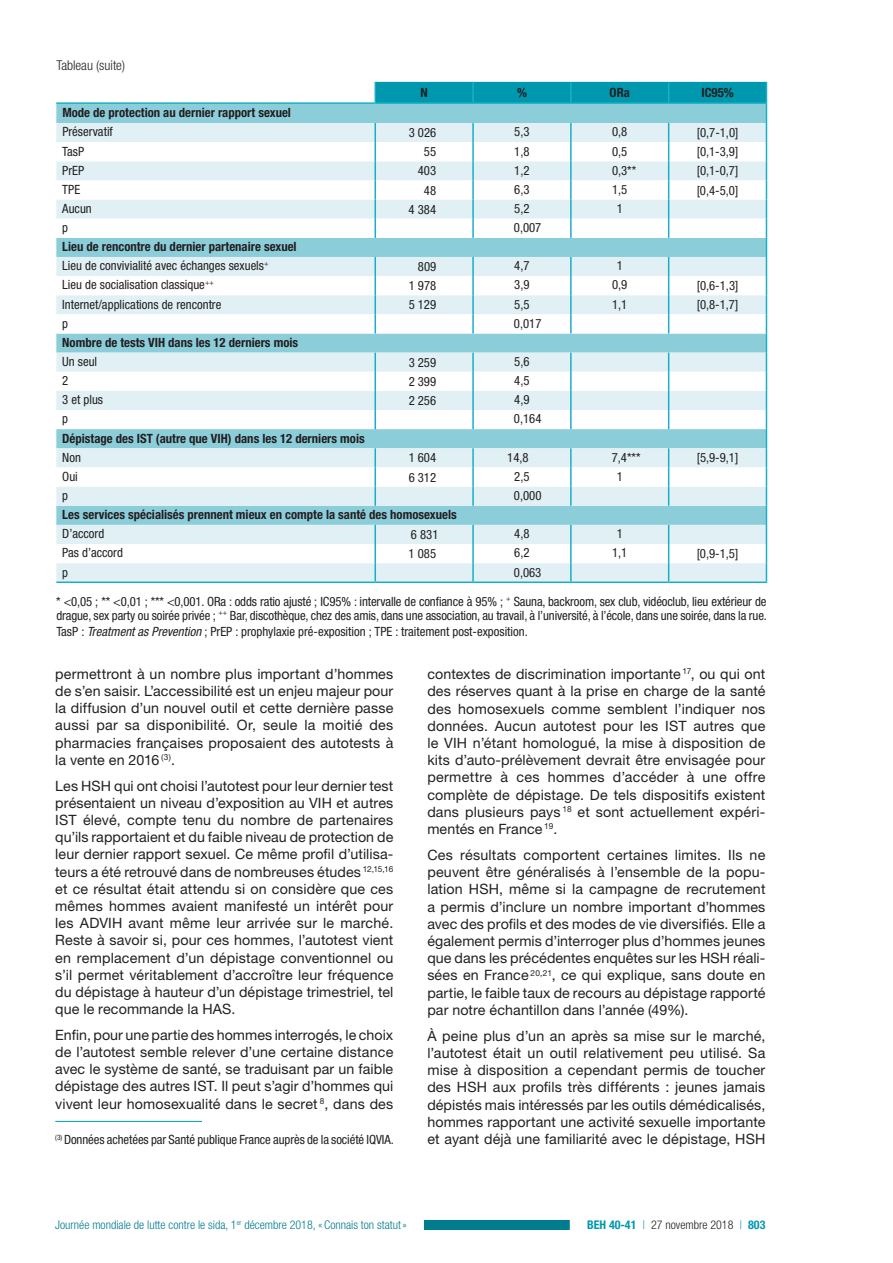
<style>
.page{position:relative;width:893px;height:1263px;background:#fff}
.page>*{position:absolute;margin:0;border:0;box-sizing:border-box;transform-origin:0 0}
.t1{font:14.25px/17.2px "Helvetica Neue LT Std";letter-spacing:.01em;color:#231f20;text-align:justify}
.t2{font:300 condensed 13.5px "Helvetica Neue LT Std";color:#231f20}
.t3{font:condensed 12.75px/14px "Helvetica Neue LT Std";letter-spacing:-.005em;color:#231f20}
.t4{font:700 condensed 12.75px/19.2px "Helvetica Neue LT Std";color:#231f20}
.t5{font:300 condensed 12px "Helvetica Neue LT Std";color:#007c8f}
.t6{font:300 condensed 12px "Helvetica Neue LT Std";color:#231f20}
.s1{font-weight:400}
.s2{font-style:italic}
.s3{font-weight:700;color:#0098af}
.s4{color:#0098af}
</style>
<div class="page">
<div style="left:55px;top:1220px;width:596px;height:10px;background:#007c8f"></div>
<div style="left:38px;top:1218px;width:386px;height:13px;background:#fff"></div>
<div style="left:570px;top:1219px;width:213px;height:12px;background:#fff"></div>
<div style="left:56px;top:104px;width:318px;height:19px;background:#8ccdda"></div>
<div style="left:56px;top:123px;width:318px;height:458px;background:#e0f0f4"></div>
<svg style="left:56px;top:142px;width:318px;height:421px"></svg>
<hr style="left:56px;top:102px;width:319px;height:2px;background:#1aafc4">
<hr style="left:56px;top:581px;width:319px;height:2px;background:#1aafc4">
<hr style="left:375px;top:581px;width:98px;height:2px;background:#1aafc4">
<hr style="left:473px;top:581px;width:98px;height:2px;background:#1aafc4">
<hr style="left:571px;top:581px;width:98px;height:2px;background:#1aafc4">
<hr style="left:669px;top:581px;width:98px;height:2px;background:#1aafc4">
<svg style="left:374px;top:82px;width:393px;height:499px"></svg>
<hr style="left:55px;top:1121px;width:147px;height:1px;background:#0098af">
<p class="t2" style="left:56px;top:58px;width:70px">Tableau (suite)</p>
<p class="t4" style="left:420px;top:83px;width:9px">N</p>
<p class="t4" style="left:517px;top:83px;width:11px">%</p>
<p class="t4" style="left:610px;top:83px;width:22px">ORa</p>
<p class="t4" style="left:701px;top:83px;width:34px">IC95%</p>
<p class="t4" style="left:62px;top:103px;width:230px">Mode de protection au dernier rapport sexuel</p>
<p class="t3" style="left:62px;top:125px;width:52px">Préservatif</p>
<p class="t3" style="left:409px;top:126px;width:29px">3 026</p>
<p class="t3" style="left:514px;top:125px;width:17px">5,3</p>
<p class="t3" style="left:612px;top:125px;width:17px">0,8</p>
<p class="t3" style="left:697px;top:126px;width:43px">[0,7-1,0]</p>
<p class="t3" style="left:62px;top:144px;width:23px">TasP</p>
<p class="t3" style="left:424px;top:145px;width:14px">55</p>
<p class="t3" style="left:514px;top:144px;width:17px">1,8</p>
<p class="t3" style="left:612px;top:144px;width:17px">0,5</p>
<p class="t3" style="left:697px;top:145px;width:43px">[0,1-3,9]</p>
<p class="t3" style="left:62px;top:163px;width:23px">PrEP</p>
<p class="t3" style="left:418px;top:164px;width:20px">403</p>
<p class="t3" style="left:514px;top:163px;width:17px">1,2</p>
<p class="t3" style="left:612px;top:163px;width:26px">0,3**</p>
<p class="t3" style="left:697px;top:164px;width:43px">[0,1-0,7]</p>
<p class="t3" style="left:62px;top:182px;width:19px">TPE</p>
<p class="t3" style="left:424px;top:183px;width:14px">48</p>
<p class="t3" style="left:514px;top:182px;width:17px">6,3</p>
<p class="t3" style="left:612px;top:182px;width:17px">1,5</p>
<p class="t3" style="left:697px;top:183px;width:43px">[0,4-5,0]</p>
<p class="t3" style="left:62px;top:201px;width:31px">Aucun</p>
<p class="t3" style="left:409px;top:202px;width:29px">4 384</p>
<p class="t3" style="left:514px;top:201px;width:17px">5,2</p>
<p class="t3" style="left:617px;top:201px;width:8px">1</p>
<p class="t3" style="left:62px;top:220px;width:7px">p</p>
<p class="t3" style="left:514px;top:220px;width:29px">0,007</p>
<p class="t4" style="left:62px;top:237px;width:236px">Lieu de rencontre du dernier partenaire sexuel<br><span class="s1">Lieu de convivialité avec échanges sexuels</span><sup>+</sup></p>
<p class="t3" style="left:418px;top:259px;width:20px">809</p>
<p class="t3" style="left:514px;top:259px;width:17px">4,7</p>
<p class="t3" style="left:617px;top:259px;width:8px">1</p>
<p class="t3" style="left:62px;top:278px;width:153px">Lieu de socialisation classique<sup>++</sup></p>
<p class="t3" style="left:409px;top:279px;width:29px">1 978</p>
<p class="t3" style="left:514px;top:278px;width:17px">3,9</p>
<p class="t3" style="left:612px;top:278px;width:17px">0,9</p>
<p class="t3" style="left:697px;top:279px;width:43px">[0,6-1,3]</p>
<p class="t3" style="left:62px;top:297px;width:161px">Internet/applications de rencontre</p>
<p class="t3" style="left:409px;top:298px;width:29px">5 129</p>
<p class="t3" style="left:514px;top:297px;width:17px">5,5</p>
<p class="t3" style="left:612px;top:297px;width:17px">1,1</p>
<p class="t3" style="left:697px;top:298px;width:43px">[0,8-1,7]</p>
<p class="t3" style="left:62px;top:316px;width:7px">p</p>
<p class="t3" style="left:514px;top:316px;width:29px">0,017</p>
<p class="t4" style="left:62px;top:333px;width:237px">Nombre de tests VIH dans les 12 derniers mois</p>
<p class="t3" style="left:62px;top:354px;width:36px">Un seul</p>
<p class="t3" style="left:409px;top:355px;width:29px">3 259</p>
<p class="t3" style="left:514px;top:354px;width:17px">5,6</p>
<p class="t3" style="left:62px;top:374px;width:8px">2</p>
<p class="t3" style="left:409px;top:374px;width:29px">2 399</p>
<p class="t3" style="left:514px;top:374px;width:17px">4,5</p>
<p class="t3" style="left:62px;top:393px;width:42px">3 et plus</p>
<p class="t3" style="left:409px;top:393px;width:29px">2 256</p>
<p class="t3" style="left:514px;top:393px;width:17px">4,9</p>
<p class="t3" style="left:62px;top:412px;width:7px">p</p>
<p class="t3" style="left:514px;top:412px;width:29px">0,164</p>
<p class="t4" style="left:62px;top:428px;width:304px">Dépistage des IST (autre que VIH) dans les 12 derniers mois</p>
<p class="t3" style="left:62px;top:450px;width:20px">Non</p>
<p class="t3" style="left:409px;top:451px;width:29px">1 604</p>
<p class="t3" style="left:507px;top:450px;width:23px">14,8</p>
<p class="t3" style="left:612px;top:450px;width:30px">7,4***</p>
<p class="t3" style="left:697px;top:451px;width:43px">[5,9-9,1]</p>
<p class="t3" style="left:62px;top:469px;width:17px">Oui</p>
<p class="t3" style="left:409px;top:470px;width:29px">6 312</p>
<p class="t3" style="left:514px;top:469px;width:17px">2,5</p>
<p class="t3" style="left:617px;top:469px;width:8px">1</p>
<p class="t3" style="left:62px;top:488px;width:7px">p</p>
<p class="t3" style="left:514px;top:488px;width:29px">0,000</p>
<p class="t4" style="left:62px;top:505px;width:396px">Les services spécialisés prennent mieux en compte la santé des homosexuels</p>
<p class="t3" style="left:62px;top:527px;width:44px">D’accord</p>
<p class="t3" style="left:411px;top:527px;width:29px">6 831</p>
<p class="t3" style="left:514px;top:527px;width:17px">4,8</p>
<p class="t3" style="left:617px;top:527px;width:8px">1</p>
<p class="t3" style="left:62px;top:546px;width:62px">Pas d’accord</p>
<p class="t3" style="left:409px;top:547px;width:29px">1 085</p>
<p class="t3" style="left:514px;top:546px;width:17px">6,2</p>
<p class="t3" style="left:612px;top:546px;width:17px">1,1</p>
<p class="t3" style="left:697px;top:547px;width:43px">[0,9-1,5]</p>
<p class="t3" style="left:62px;top:565px;width:7px">p</p>
<p class="t3" style="left:514px;top:565px;width:29px">0,063</p>
<p class="t3" style="left:56px;top:594px;width:712px">* &lt;0,05 ; ** &lt;0,01 ; *** &lt;0,001. ORa : odds ratio ajusté ; IC95% : intervalle de confiance à 95% ; <sup>+</sup> Sauna, backroom, sex club, vidéoclub, lieu extérieur de drague, sex party ou soirée privée ; <sup>++</sup> Bar, discothèque, chez des amis, dans une association, au travail, à l’université, à l’école, dans une soirée, dans la rue.</p>
<p class="t3" style="left:56px;top:624px;width:473px">TasP : <span class="s2">Treatment as Prevention</span> ; PrEP : prophylaxie pré-exposition ; TPE : traitement post-exposition.</p>
<p class="t1" style="left:55px;top:665px;width:340px">permettront à un nombre plus important d’hommes de s’en saisir. L’accessibilité est un enjeu majeur pour la diffusion d’un nouvel outil et cette dernière passe aussi par sa disponibilité. Or, seule la moitié des pharmacies françaises proposaient des autotests à la vente en 2016 <sup>(3)</sup>.</p>
<p class="t1" style="left:55px;top:777px;width:340px">Les HSH qui ont choisi l’autotest pour leur dernier test présentaient un niveau d’exposition au VIH et autres IST élevé, compte tenu du nombre de partenaires qu’ils rapportaient et du faible niveau de protection de leur dernier rapport sexuel. Ce même profil d’utilisa&shy;teurs a été retrouvé dans de nombreuses études <sup>12,15,16 </sup>et ce résultat était attendu si on considère que ces mêmes hommes avaient manifesté un intérêt pour les ADVIH avant même leur arrivée sur le marché.<br>Reste à savoir si, pour ces hommes, l’autotest vient en remplacement d’un dépistage conventionnel ou s’il permet véritablement d’accroître leur fréquence du dépistage à hauteur d’un dépistage trimestriel, tel que le recommande la HAS.</p>
<p class="t1" style="left:55px;top:1026px;width:340px">Enfin, pour une partie des hommes interrogés, le choix de l’autotest semble relever d’une certaine distance avec le système de santé, se traduisant par un faible dépistage des autres IST. Il peut s’agir d’hommes qui vivent leur homosexualité dans le secret <sup>8</sup>, dans des</p>
<p class="t3" style="left:55px;top:1132px;width:340px"><sup>(3)</sup> Données achetées par Santé publique France auprès de la société IQVIA.</p>
<p class="t1" style="left:427px;top:665px;width:340px">contextes de discrimination importante <sup>17</sup>, ou qui ont des réserves quant à la prise en charge de la santé des homosexuels comme semblent l’indiquer nos données. Aucun autotest pour les IST autres que le VIH n’étant homologué, la mise à disposition de kits d’auto-prélèvement devrait être envisagée pour permettre à ces hommes d’accéder à une offre complète de dépistage. De tels dispositifs existent dans plusieurs pays <sup>18</sup> et sont actuellement expéri&shy;mentés en France <sup>19</sup>.</p>
<p class="t1" style="left:427px;top:846px;width:340px">Ces résultats comportent certaines limites. Ils ne peuvent être généralisés à l’ensemble de la popu&shy;lation HSH, même si la campagne de recrutement a permis d’inclure un nombre important d’hommes avec des profils et des modes de vie diversifiés. Elle a également permis d’interroger plus d’hommes jeunes que dans les précédentes enquêtes sur les HSH réali&shy;sées en France <sup>20,21</sup>, ce qui explique, sans doute en partie, le faible taux de recours au dépistage rapporté par notre échantillon dans l’année (49%).</p>
<p class="t1" style="left:427px;top:1027px;width:340px">À peine plus d’un an après sa mise sur le marché, l’autotest était un outil relativement peu utilisé. Sa mise à disposition a cependant permis de toucher des HSH aux profils très différents : jeunes jamais dépistés mais intéressés par les outils démédicalisés, hommes rapportant une activité sexuelle importante et ayant déjà une familiarité avec le dépistage, HSH</p>
<p class="t5" style="left:55px;top:1218px;width:353px">Journée mondiale de lutte contre le sida, 1<sup>er</sup> décembre 2018, «Connais ton statut»</p>
<p class="t6" style="left:587px;top:1218px;width:180px"><span class="s3">BEH 40-41</span> <span class="s4">|</span> 27 novembre 2018 <span class="s4">|</span> <span class="s3">803</span></p>
</div>
